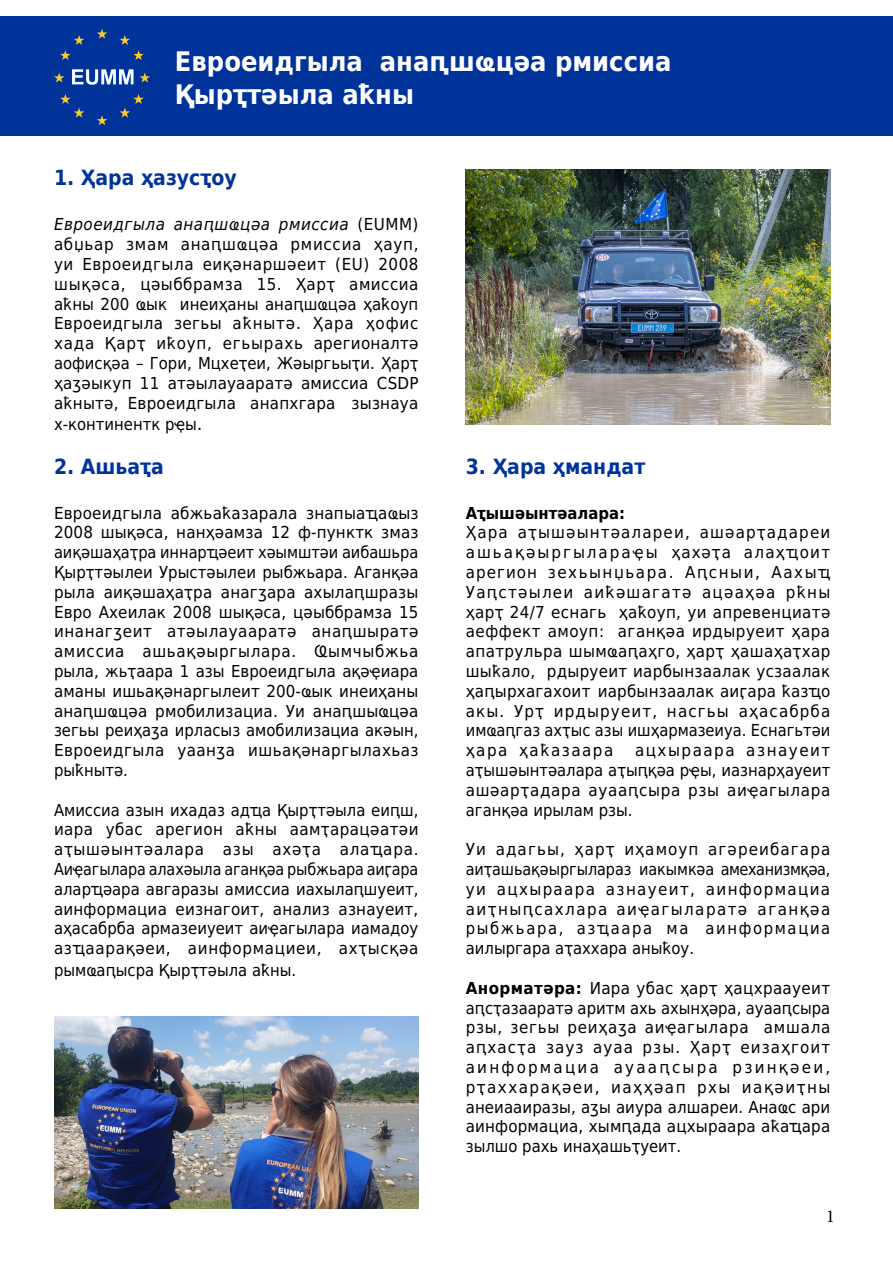
<style>
.page{position:relative;width:893px;height:1263px;background:#fff}
.page>*{position:absolute;margin:0;border:0;box-sizing:border-box;transform-origin:0 0}
.t1{font:700 27px/32.4px "DejaVu Sans Condensed";color:#fff}
.t2{font:700 21px "DejaVu Sans Condensed";color:#039}
.t3{font:18px "Minion Pro";color:#000}
.t4{font:16.5px/19.8px "DejaVu Sans Condensed";letter-spacing:.015em;color:#000;text-align:justify}
.t5{font:700 16.5px "DejaVu Sans Condensed";color:#000}
.s1{font-style:italic}
.s2{font-size:18px}
.s3{font-weight:700}
</style>
<div class="page">
<div style="left:0;top:16px;width:892px;height:119px;background:#039"></div>
<svg style="left:54px;top:29px;width:96px;height:95px"></svg>
<img style="left:54px;top:1016px;width:364px;height:193px">
<img style="left:466px;top:170px;width:364px;height:254px">
<p class="t1" style="left:175px;top:45px;width:498px">Евроеидгыла анаԥшҩцәа рмиссиа<br>Қырҭтәыла аҟны</p>
<p class="t2" style="left:54px;top:161px;width:184px">1. Ҳара ҳазусҭоу</p>
<p class="t4" style="left:54px;top:214px;width:366px"><span class="s1">Евроеидгыла анаԥшҩцәа рмиссиа</span> (EUMM) абџьар змам анаԥшҩцәа рмиссиа ҳауп, уи Евроеидгыла еиқәнаршәеит (EU) 2008 шықәса, цәыббрамза 15. Ҳарҭ амиссиа аҟны 200 ҩык инеиҳаны анаԥшҩцәа ҳаҟоуп Евроеидгыла зегьы аҟнытә. Ҳара ҳофис хада Қарҭ иҟоуп, егьырахь арегионалтә аофисқәа – Гори, Мцхеҭеи, Жәыргьыҭи. Ҳарҭ ҳаӡәыкуп 11 атәылауааратә амиссиа CSDP аҟнытә, Евроеидгыла анапхгара зызнауа</p>
<p class="t4" style="left:54px;top:414px;width:150px">х-континентк рҿы<span class="s2">.</span></p>
<p class="t2" style="left:54px;top:449px;width:111px">2. Ашьаҭа</p>
<p class="t4" style="left:54px;top:502px;width:366px">Евроеидгыла абжьаҟазарала знапыаҵаҩыз 2008 шықәса, нанҳәамза 12 ф-пунктк змаз аиқәшаҳаҭра иннарҵәеит хәымштәи аибашьра Қырҭтәылеи Урыстәылеи рыбжьара. Аганқәа рыла аиқәшаҳаҭра анагӡара ахылаԥшразы Евро Ахеилак 2008 шықәса, цәыббрамза 15 инанагӡеит атәылауааратә анаԥшыратә амиссиа ашьақәыргылара. Ҩымчыбжьа рыла, жьҭаара 1 азы Евроеидгыла ақәҿиара аманы ишьақәнаргылеит 200-ҩык инеиҳаны анаԥшҩцәа рмобилизациа. Уи анаԥшыҩцәа зегьы реиҳаӡа ирласыз амобилизациа акәын, Евроеидгыла уаанӡа ишьақәнаргылахьаз рыҟнытә.</p>
<p class="t4" style="left:54px;top:799px;width:366px">Амиссиа азын ихадаз адҵа Қырҭтәыла еиԥш, иара убас арегион аҟны аамҭарацәатәи аҭышәынтәалара азы ахәҭа алаҵара.<br>Аиҿагылара алахәыла аганқәа рыбжьара аиӷара аларҵәара авгаразы амиссиа иахылаԥшуеит, аинформациа еизнагоит, анализ азнауеит, аҳасабрба армазеиуеит аиҿагылара иамадоу азҵаарақәеи, аинформациеи, ахҭысқәа</p>
<p class="t4" style="left:54px;top:959px;width:244px">рымҩаԥысра Қырҭтәыла аҟны.</p>
<p class="t2" style="left:466px;top:449px;width:181px">3. Ҳара ҳмандат</p>
<p class="t5" style="left:466px;top:499px;width:161px">Аҭышәынтәалара:</p>
<p class="t4" style="left:466px;top:522px;width:366px">Ҳара аҭышәынтәалареи, ашәарҭадареи ашьақәыргылараҿы ҳахәҭа алаҳҵоит арегион зехьынџьара. Аԥсныи, Аахыҵ Уаԥстәылеи аиҟәшагатә ацәаҳәа рҟны ҳарҭ 24/7 еснагь ҳаҟоуп, уи апревенциатә аеффект амоуп: аганқәа ирдыруеит ҳара апатрульра шымҩаԥаҳго, ҳарҭ ҳашаҳаҭхар шыҟало, рдыруеит иарбынзаалак усзаалак ҳаԥырхагахоит иарбынзаалак аиӷара ҟазҵо акы. Урҭ ирдыруеит, насгьы аҳасабрба имҩаԥгаз ахҭыс азы ишҳармазеиуа. Еснагьтәи ҳара ҳаҟазаара</p>
<p class="t4" style="left:466px;top:740px;width:366px;text-indent:169px">ацхыраара азнауеит аҭышәынтәалара аҭыԥқәа рҿы, иазнарҳауеит ашәарҭадара ауааԥсыра рзы аиҿагылара аганқәа ирылам рзы.</p>
<p class="t4" style="left:466px;top:839px;width:366px">Уи адагьы, ҳарҭ иҳамоуп агәреибагара аиҭашьақәыргылараз иакымкәа амеханизмқәа, уи ацхыраара азнауеит, аинформациа аиҭныԥсахлара аиҿагыларатә аганқәа рыбжьара, азҵаара ма аинформациа</p>
<p class="t4" style="left:466px;top:938px;width:230px">аилыргара аҭаххара аныҟоу.</p>
<p class="t4" style="left:466px;top:977px;width:366px"><span class="s3">Анорматәра:</span> Иара убас ҳарҭ ҳацхраауеит аԥсҭазааратә аритм ахь ахынҳәра, ауааԥсыра рзы, зегьы реиҳаӡа аиҿагылара амшала аԥхасҭа зауз ауаа рзы. Ҳарҭ еизаҳгоит аинформациа ауааԥсыра рзинқәеи, рҭаххарақәеи, иаҳҳәап рхы иақәиҭны анеиааиразы, аӡы аиура алшареи. Анаҩс ари аинформациа, хымԥада ацхыраара аҟаҵара зылшо рахь инаҳашьҭуеит.</p>
<p class="t3" style="left:826px;top:1204px;width:10px">1</p>
</div>
